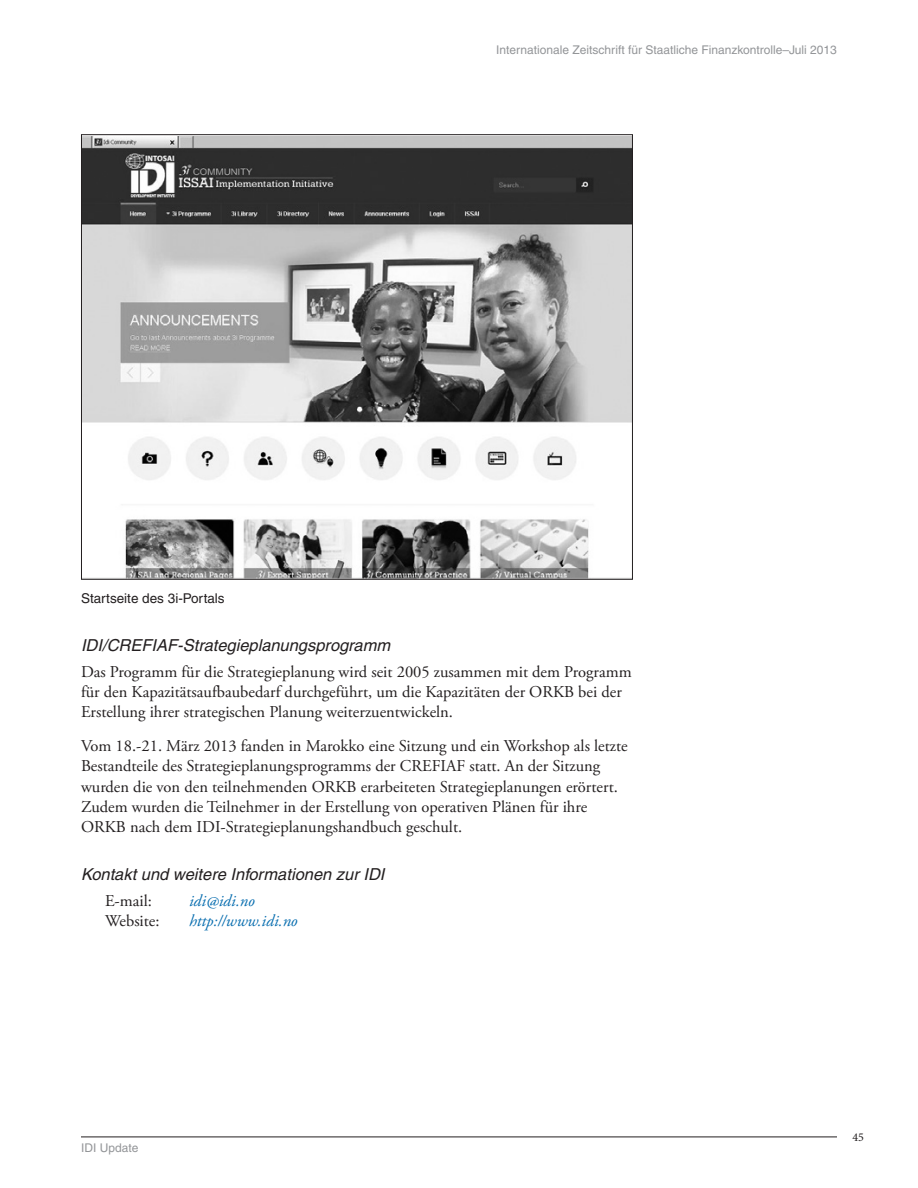
<style>
.page{position:relative;width:918px;height:1188px;background:#fff}
.page>*{position:absolute;margin:0;border:0;box-sizing:border-box;transform-origin:0 0}
._0-body_text_AGP_11{font:16.5px/20.2px "Adobe Garamond Pro";color:#231f20}
.Articles_-_subpara_1{font:italic 16.5px "Helvetica";color:#231f20}
.Article_contact_info{font:italic 16.5px "Adobe Garamond Pro";color:#076daf}
.Article_contact_info-2{font:16.5px "Adobe Garamond Pro";color:#231f20}
._0-caption_body_text{font:13.5px "Helvetica";color:#231f20}
.t1{font:12px "Helvetica";color:#939598}
.t2{font:12px "Minion Pro";color:#231f20}
</style>
<div class="page">
<hr style="left:81px;top:1137px;width:756px;height:1px;background:#231f20">
<img style="left:83px;top:137px;width:548px;height:441px">
<p class="t1" style="left:496px;top:43px;width:342px">Internationale Zeitschrift für Staatliche Finanzkontrolle–Juli 2013</p>
<p class="_0-caption_body_text" style="left:81px;top:591px;width:145px">Startseite des 3i-Portals</p>
<p class="Articles_-_subpara_1" style="left:81px;top:636px;width:311px">IDI/CREFIAF-Strategieplanungsprogramm</p>
<p class="_0-body_text_AGP_11" style="left:81px;top:662px;width:552px">Das Programm für die Strategieplanung wird seit 2005 zusammen mit dem Programm für den Kapazitätsaufbaubedarf durchgeführt, um die Kapazitäten der ORKB bei der<br>Erstellung ihrer strategischen Planung weiterzuentwickeln.</p>
<p class="_0-body_text_AGP_11" style="left:81px;top:736px;width:548px">Vom 18.-21. März 2013 fanden in Marokko eine Sitzung und ein Workshop als letzte Bestandteile des Strategieplanungsprogramms der CREFIAF statt. An der Sitzung wurden die von den teilnehmenden ORKB erarbeiteten Strategieplanungen erörtert.<br>Zudem wurden die Teilnehmer in der Erstellung von operativen Plänen für ihre ORKB nach dem IDI-Strategieplanungshandbuch geschult.</p>
<p class="Articles_-_subpara_1" style="left:81px;top:865px;width:305px">Kontakt und weitere Informationen zur IDI</p>
<p class="Article_contact_info-2" style="left:105px;top:891px;width:49px">E-mail:</p>
<p class="Article_contact_info" style="left:189px;top:891px;width:67px">idi@idi.no</p>
<p class="Article_contact_info-2" style="left:105px;top:911px;width:56px">Website:</p>
<p class="Article_contact_info" style="left:189px;top:911px;width:110px">http://www.idi.no</p>
<p class="t1" style="left:81px;top:1141px;width:59px">IDI Update</p>
<p class="t2" style="left:852px;top:1129px;width:13px">45</p>
</div>
